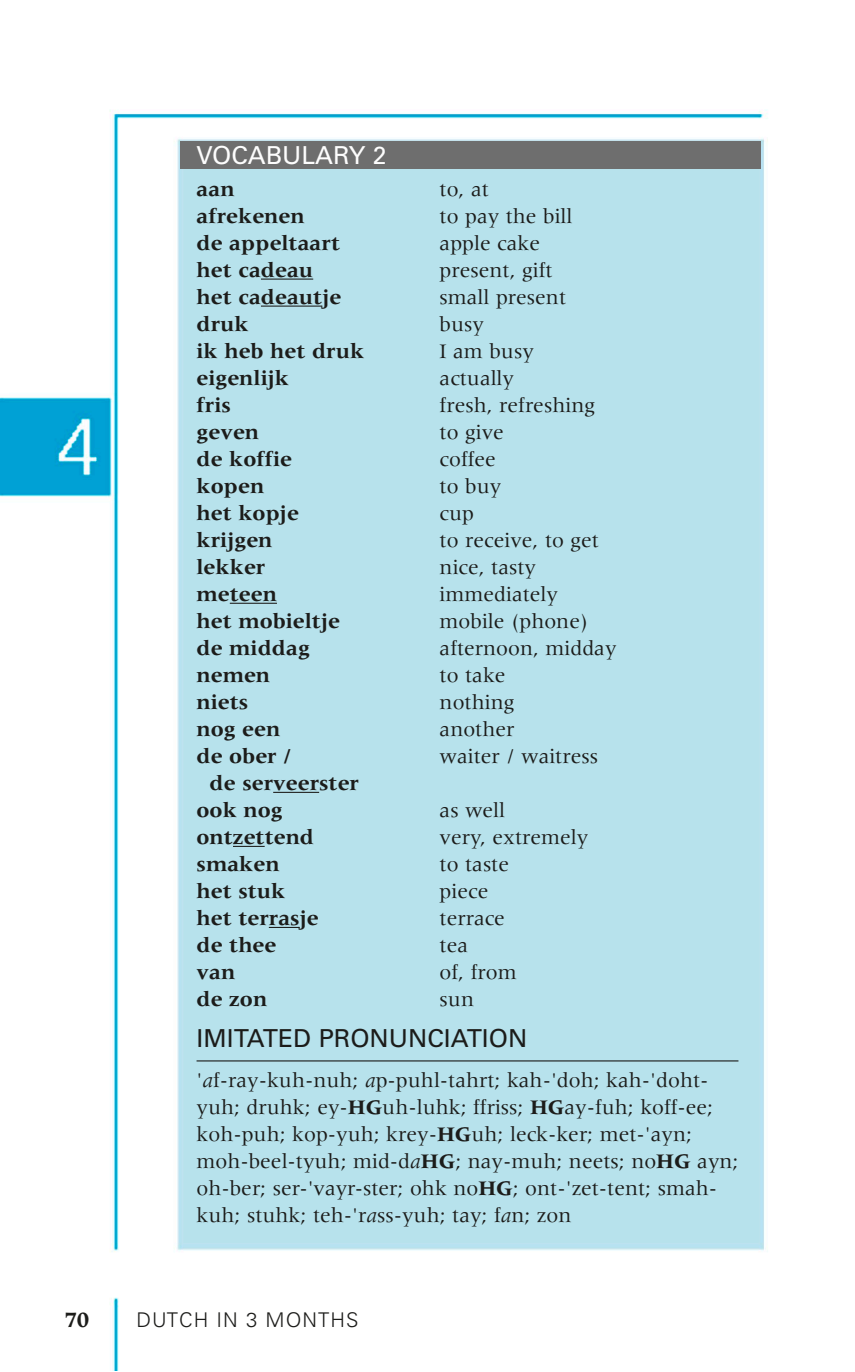
<style>
.page{position:relative;width:855px;height:1372px;background:#fff}
.page>*{position:absolute;margin:0;border:0;box-sizing:border-box;transform-origin:0 0}
.t1{font:24.75px "Univers LT Pro 55 Roman";color:#1c1c1a}
.t2{font:24.75px "Univers LT Pro 55 Roman";color:#fdfdfd}
.t3{font:700 22.5px "Meridien LT Pro";color:#1c1c1a}
.t4{font:21.38px/27px "Meridien LT Pro";color:#1c1c1a}
.t5{font:700 21.38px/27px "Meridien LT Pro";color:#1c1c1a}
.t6{font:300 20.25px "Univers LT Pro 45";letter-spacing:.05em;color:#1c1c1a}
.s1{font-style:italic}
.s2{font-weight:700}
</style>
<div class="page">
<img style="left:0;top:110px;width:768px;height:1260px">
<div style="left:180px;top:142px;width:580px;height:27px;background:#6e6e6e"></div>
<hr style="left:261px;top:278px;width:52px;height:1px;background:#1c1c1a">
<hr style="left:261px;top:305px;width:61px;height:1px;background:#1c1c1a">
<hr style="left:230px;top:602px;width:47px;height:1px;background:#1c1c1a">
<hr style="left:273px;top:791px;width:46px;height:1px;background:#1c1c1a">
<hr style="left:233px;top:845px;width:32px;height:1px;background:#1c1c1a">
<hr style="left:269px;top:926px;width:31px;height:1px;background:#1c1c1a">
<hr style="left:196px;top:1060px;width:542px;height:1px;background:#1c1c1a">
<p class="t2" style="left:196px;top:138px;width:191px">VOCABULARY 2</p>
<p class="t5" style="left:196px;top:175px;width:40px">aan</p>
<p class="t4" style="left:439px;top:176px;width:51px">to, at</p>
<p class="t5" style="left:196px;top:202px;width:110px">afrekenen</p>
<p class="t4" style="left:439px;top:203px;width:134px">to pay the bill</p>
<p class="t5" style="left:196px;top:229px;width:145px">de appeltaart</p>
<p class="t4" style="left:439px;top:230px;width:102px">apple cake</p>
<p class="t5" style="left:196px;top:256px;width:118px">het cadeau</p>
<p class="t4" style="left:439px;top:257px;width:115px">present, gift</p>
<p class="t5" style="left:196px;top:283px;width:146px">het cadeautje</p>
<p class="t4" style="left:439px;top:284px;width:128px">small present</p>
<p class="t5" style="left:196px;top:310px;width:54px">druk</p>
<p class="t4" style="left:439px;top:311px;width:46px">busy</p>
<p class="t5" style="left:196px;top:337px;width:169px">ik heb het druk</p>
<p class="t4" style="left:439px;top:337px;width:96px">I am busy</p>
<p class="t5" style="left:196px;top:364px;width:94px">eigenlijk</p>
<p class="t4" style="left:439px;top:364px;width:76px">actually</p>
<p class="t5" style="left:196px;top:391px;width:36px">fris</p>
<p class="t4" style="left:439px;top:391px;width:157px">fresh, refreshing</p>
<p class="t5" style="left:196px;top:418px;width:64px">geven</p>
<p class="t4" style="left:439px;top:418px;width:66px">to give</p>
<p class="t5" style="left:196px;top:445px;width:97px">de koffie</p>
<p class="t4" style="left:439px;top:445px;width:58px">coffee</p>
<p class="t5" style="left:196px;top:472px;width:69px">kopen</p>
<p class="t4" style="left:439px;top:472px;width:63px">to buy</p>
<p class="t5" style="left:196px;top:499px;width:104px">het kopje</p>
<p class="t4" style="left:439px;top:499px;width:36px">cup</p>
<p class="t5" style="left:196px;top:526px;width:77px">krijgen</p>
<p class="t4" style="left:439px;top:526px;width:161px">to receive, to get</p>
<p class="t5" style="left:196px;top:553px;width:70px">lekker</p>
<p class="t4" style="left:439px;top:553px;width:98px">nice, tasty</p>
<p class="t5" style="left:196px;top:580px;width:82px">meteen</p>
<p class="t4" style="left:439px;top:580px;width:120px">immediately</p>
<p class="t5" style="left:196px;top:607px;width:145px">het mobieltje</p>
<p class="t4" style="left:439px;top:607px;width:150px">mobile (phone)</p>
<p class="t5" style="left:196px;top:634px;width:115px">de middag</p>
<p class="t4" style="left:439px;top:634px;width:178px">afternoon, midday</p>
<p class="t5" style="left:196px;top:661px;width:75px">nemen</p>
<p class="t4" style="left:439px;top:661px;width:67px">to take</p>
<p class="t5" style="left:196px;top:688px;width:53px">niets</p>
<p class="t4" style="left:439px;top:688px;width:76px">nothing</p>
<p class="t5" style="left:196px;top:715px;width:85px">nog een</p>
<p class="t4" style="left:439px;top:715px;width:76px">another</p>
<p class="t5" style="left:196px;top:742px;width:97px">de ober /</p>
<p class="t4" style="left:439px;top:742px;width:160px">waiter / waitress</p>
<p class="t5" style="left:196px;top:769px;width:164px;text-indent:13px">de serveerster ook nog</p>
<p class="t4" style="left:439px;top:796px;width:67px">as well</p>
<p class="t5" style="left:196px;top:823px;width:119px">ontzettend</p>
<p class="t4" style="left:439px;top:823px;width:150px">very, extremely</p>
<p class="t5" style="left:196px;top:850px;width:85px">smaken</p>
<p class="t4" style="left:439px;top:850px;width:71px">to taste</p>
<p class="t5" style="left:196px;top:877px;width:90px">het stuk</p>
<p class="t4" style="left:439px;top:877px;width:50px">piece</p>
<p class="t5" style="left:196px;top:904px;width:124px">het terrasje</p>
<p class="t4" style="left:439px;top:904px;width:67px">terrace</p>
<p class="t5" style="left:196px;top:931px;width:81px">de thee</p>
<p class="t4" style="left:439px;top:931px;width:30px">tea</p>
<p class="t5" style="left:196px;top:958px;width:40px">van</p>
<p class="t4" style="left:439px;top:958px;width:79px">of, from</p>
<p class="t5" style="left:196px;top:985px;width:72px">de zon</p>
<p class="t4" style="left:439px;top:985px;width:36px">sun</p>
<p class="t1" style="left:196px;top:1020px;width:332px">IMITATED PRONUNCIATION</p>
<p class="t4" style="left:196px;top:1067px;width:543px">'<span class="s1">a</span>f-ray-kuh-nuh; <span class="s1">a</span>p-puhl-tahrt; kah-'doh; kah-'doht&shy;yuh; druhk; ey-<span class="s2">HG</span>uh-luhk; ffriss; <span class="s2">HG</span>ay-fuh; koff-ee; koh-puh; kop-yuh; krey-<span class="s2">HG</span>uh; leck-ker; met-'ayn; moh-beel-tyuh; mid-d<span class="s1">a</span><span class="s2">HG</span>; nay-muh; neets; no<span class="s2">HG</span> ayn; oh-ber; ser-'vayr-ster; ohk no<span class="s2">HG</span>; ont-'zet-tent; smah&shy;kuh; stuhk; teh-'r<span class="s1">a</span>ss-yuh; tay; f<span class="s1">a</span>n; zon</p>
<p class="t3" style="left:64px;top:1305px;width:27px">70</p>
<p class="t6" style="left:137px;top:1306px;width:223px">DUTCH IN 3 MONTHS</p>
</div>
